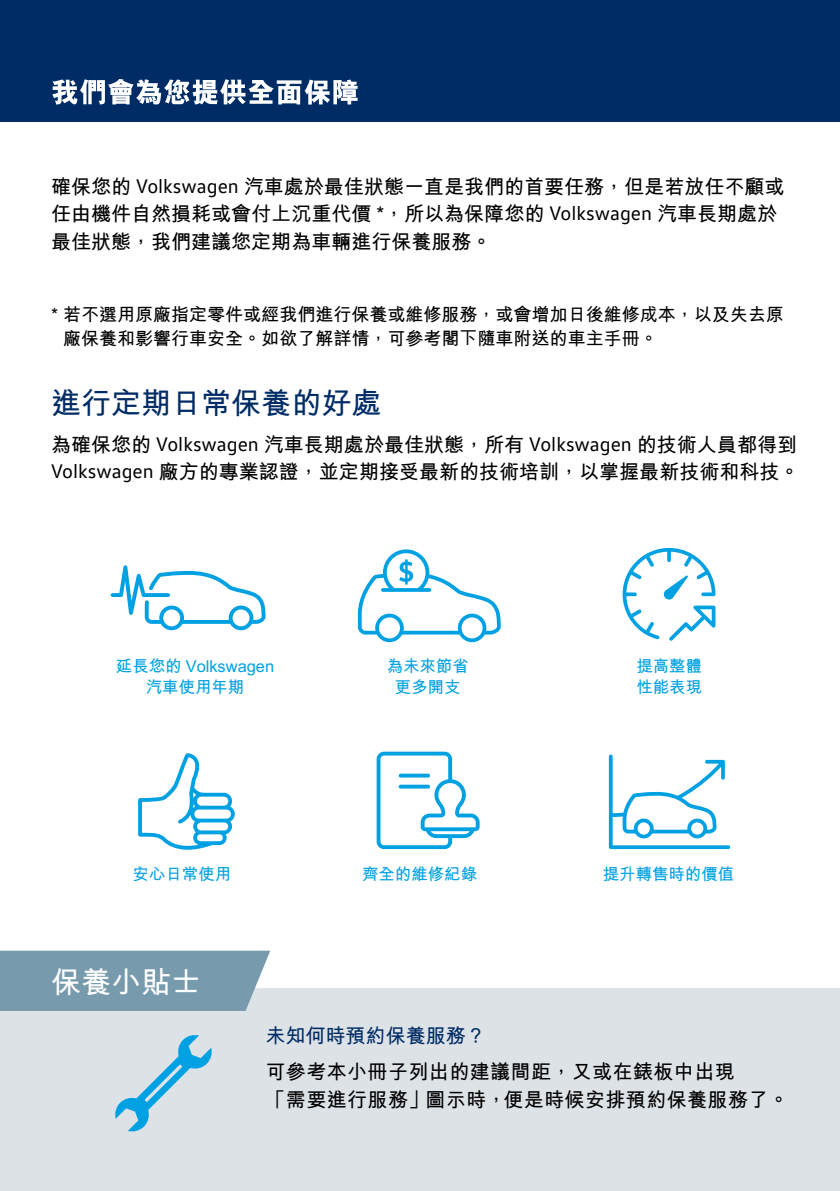
<style>
.page{position:relative;width:840px;height:1191px;background:#fff}
.page>*{position:absolute;margin:0;border:0;box-sizing:border-box;transform-origin:0 0}
.t1{font:700 30px "M Hei HK";color:#002c65}
.t2{font:700 30px "M Hei HK";color:#fff}
.t3{font:700 20px/27.6px "M Hei HK";color:#000}
.t4{font:700 20px/28px "M Hei HK";letter-spacing:.02em;color:#000}
.t5{font:700 20px "M Hei HK";color:#002c65}
.t6{font:700 18px/23.6px "M Hei HK";color:#000}
.t7{font:700 16.4px/21px "M Hei HK";color:#00a1e2;text-align:center}
.s1{font-family:"VW Text";font-weight:400}
</style>
<div class="page">
<div style="left:0;top:0;width:839px;height:122px;background:#002c65"></div>
<div style="left:0;top:988px;width:839px;height:203px;background:#dde2e6"></div>
<svg style="left:52px;top:79px;width:305px;height:26px"></svg>
<svg style="left:115px;top:1035px;width:97px;height:97px"></svg>
<svg style="left:111px;top:565px;width:154px;height:65px"></svg>
<svg style="left:358px;top:549px;width:142px;height:93px"></svg>
<svg style="left:622px;top:548px;width:93px;height:92px"></svg>
<svg style="left:138px;top:753px;width:96px;height:96px"></svg>
<svg style="left:376px;top:751px;width:103px;height:98px"></svg>
<svg style="left:608px;top:754px;width:121px;height:95px"></svg>
<div style="left:0;top:950px;width:270px;height:61px;background:#779bad"></div>
<p class="t3" style="left:51px;top:171px;width:734px">確保您的 <span class="s1">Volkswagen</span> 汽車處於最佳狀態一直是我們的首要任務，但是若放任不顧或任由機件自然損耗或會付上沉重代價 *，所以為保障您的 <span class="s1">Volkswagen</span> 汽車長期處於最佳狀態，我們建議您定期為車輛進行保養服務。</p>
<p class="t6" style="left:63px;top:302px;width:721px;text-indent:-12px">* 若不選用原廠指定零件或經我們進行保養或維修服務，或會增加日後維修成本，以及失去原廠保養和影響行車安全。如欲了解詳情，可參考閣下隨車附送的車主手冊。</p>
<h1 class="t1" style="left:51px;top:381px;width:331px">進行定期日常保養的好處</h1>
<p class="t3" style="left:51px;top:429px;width:749px">為確保您的 <span class="s1">Volkswagen</span> 汽車長期處於最佳狀態，所有 <span class="s1">Volkswagen</span> 的技術人員都得到<br><span class="s1">Volkswagen</span> 廠方的專業認證，並定期接受最新的技術培訓，以掌握最新技術和科技。</p>
<p class="t7" style="left:116px;top:654px;width:160px">延長您的 Volkswagen汽車使用年期</p>
<p class="t7" style="left:386px;top:654px;width:83px">為未來節省更多開支</p>
<p class="t7" style="left:636px;top:654px;width:67px;text-align:left">提高整體性能表現</p>
<p class="t7" style="left:132px;top:862px;width:100px">安心日常使用</p>
<p class="t7" style="left:362px;top:862px;width:116px">齊全的維修紀錄</p>
<p class="t7" style="left:602px;top:862px;width:133px">提升轉售時的價值</p>
<h1 class="t2" style="left:51px;top:960px;width:152px">保養小貼士</h1>
<p class="t5" style="left:265px;top:1021px;width:221px">未知何時預約保養服務？</p>
<p class="t4" style="left:265px;top:1055px;width:524px">可參考本小冊子列出的建議間距，又或在錶板中出現<br>「需要進行服務」圖示時，便是時候安排預約保養服務了。</p>
</div>
